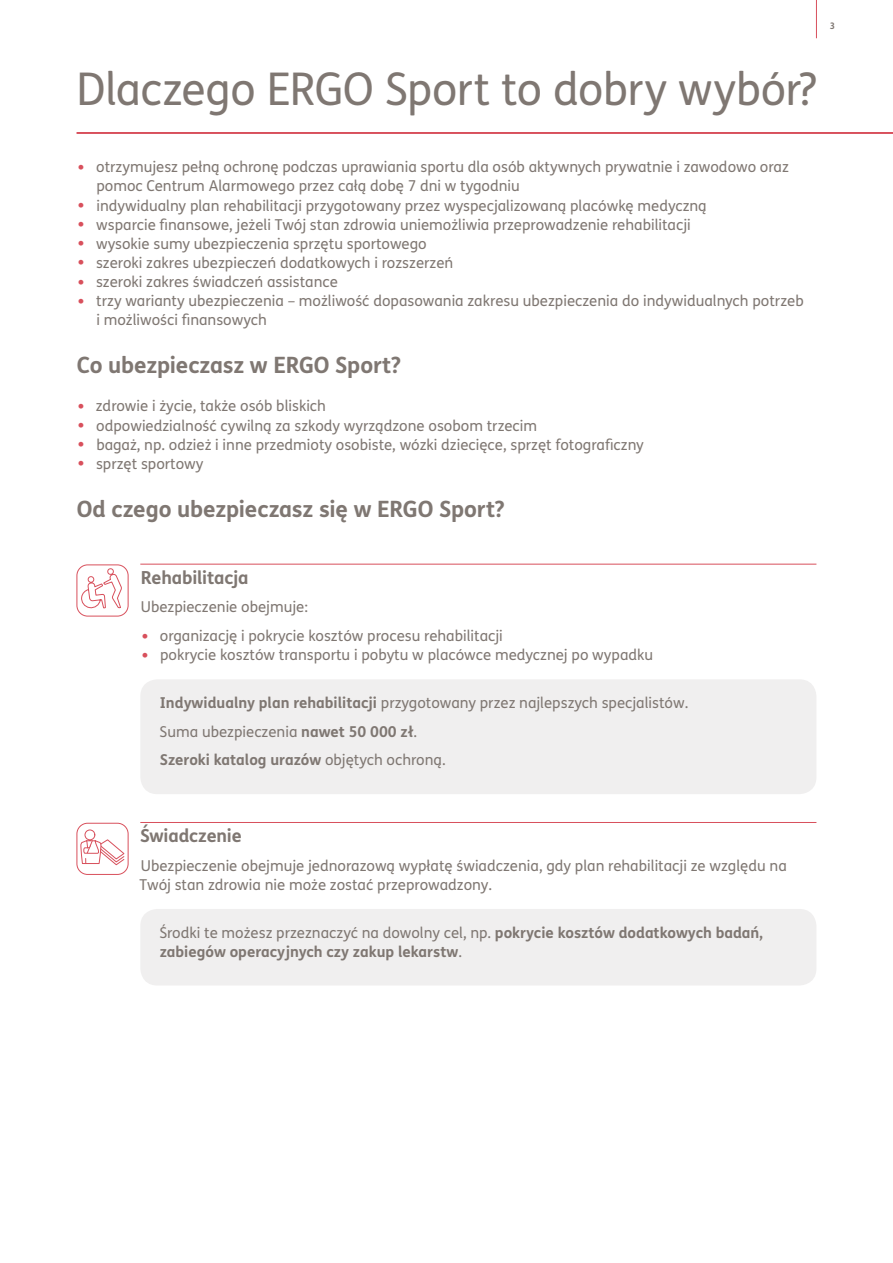
<style>
.page{position:relative;width:893px;height:1263px;background:#fff}
.page>*{position:absolute;margin:0;border:0;box-sizing:border-box;transform-origin:0 0}
.t1{font:45px "FS Me";letter-spacing:-.01em;color:#7f7772}
.t2{font:700 22.5px "FS Me";letter-spacing:-.01em;color:#7f7772}
.t3{font:700 18px "FS Me";letter-spacing:-.01em;color:#7f7772}
.t4{font:15px/19.2px "FS Me";color:#7f7772}
.t5{font:700 15px/19.2px "FS Me";color:#7f7772}
.t6{font:700 9px "FS Me";color:#7f7772}
.s1{font-size:19.5px;color:#d8505c}
.s2{font-weight:700}
.s3{font-weight:400}
</style>
<div class="page">
<hr style="left:816px;top:0;width:1px;height:38px;background:#d8505c">
<div style="left:140px;top:679px;width:676px;height:115px;background:#f0efef;border-radius:17px"></div>
<div style="left:140px;top:909px;width:676px;height:76px;background:#f0efef;border-radius:17px"></div>
<hr style="left:140px;top:564px;width:676px;height:1px;background:#d8505c">
<hr style="left:140px;top:822px;width:676px;height:1px;background:#d8505c">
<hr style="left:77px;top:132px;width:816px;height:2px;background:#d8505c">
<svg style="left:76px;top:564px;width:53px;height:53px"></svg>
<svg style="left:76px;top:822px;width:53px;height:53px"></svg>
<p class="t6" style="left:830px;top:19px;width:7px">3</p>
<h1 class="t1" style="left:77px;top:58px;width:742px">Dlaczego ERGO Sport to dobry wybór?</h1>
<p class="t4" style="left:96px;top:157px;width:694px;text-indent:-18px"><span class="s1">•</span> otrzymujesz pełną ochronę podczas uprawiania sportu dla osób aktywnych prywatnie i zawodowo oraz pomoc Centrum Alarmowego przez całą dobę 7 dni w tygodniu</p>
<p class="t4" style="left:78px;top:195px;width:630px"><span class="s1">•</span> indywidualny plan rehabilitacji przygotowany przez wyspecjalizowaną placówkę medyczną</p>
<p class="t4" style="left:78px;top:214px;width:614px"><span class="s1">•</span> wsparcie finansowe, jeżeli Twój stan zdrowia uniemożliwia przeprowadzenie rehabilitacji</p>
<p class="t4" style="left:78px;top:234px;width:350px"><span class="s1">•</span> wysokie sumy ubezpieczenia sprzętu sportowego</p>
<p class="t4" style="left:78px;top:253px;width:377px"><span class="s1">•</span> szeroki zakres ubezpieczeń dodatkowych i rozszerzeń</p>
<p class="t4" style="left:78px;top:272px;width:262px"><span class="s1">•</span> szeroki zakres świadczeń assistance</p>
<p class="t4" style="left:96px;top:291px;width:709px;text-indent:-19px"><span class="s1">•</span> trzy warianty ubezpieczenia – możliwość dopasowania zakresu ubezpieczenia do indywidualnych potrzeb i możliwości finansowych</p>
<h2 class="t2" style="left:77px;top:348px;width:326px">Co ubezpieczasz w ERGO Sport?</h2>
<p class="t4" style="left:78px;top:396px;width:250px"><span class="s1">•</span> zdrowie i życie, także osób bliskich</p>
<p class="t4" style="left:78px;top:415px;width:461px"><span class="s1">•</span> odpowiedzialność cywilną za szkody wyrządzone osobom trzecim</p>
<p class="t4" style="left:78px;top:434px;width:567px"><span class="s1">•</span> bagaż, np. odzież i inne przedmioty osobiste, wózki dziecięce, sprzęt fotograficzny</p>
<p class="t4" style="left:78px;top:454px;width:127px"><span class="s1">•</span> sprzęt sportowy</p>
<h2 class="t2" style="left:77px;top:491px;width:429px">Od czego ubezpieczasz się w ERGO Sport?</h2>
<p class="t3" style="left:141px;top:563px;width:109px">Rehabilitacja</p>
<p class="t4" style="left:141px;top:597px;width:169px">Ubezpieczenie obejmuje:</p>
<p class="t4" style="left:142px;top:626px;width:363px"><span class="s1">•</span> organizację i pokrycie kosztów procesu rehabilitacji</p>
<p class="t4" style="left:142px;top:645px;width:513px"><span class="s1">•</span> pokrycie kosztów transportu i pobytu w placówce medycznej po wypadku</p>
<p class="t4" style="left:160px;top:688px;width:530px;line-height:28.7px"><span class="s2">Indywidualny plan rehabilitacji</span> przygotowany przez najlepszych specjalistów.<br>Suma ubezpieczenia <span class="s2">nawet 50 000 zł</span>.<br><span class="s2">Szeroki katalog urazów</span> objętych ochroną.</p>
<p class="t3" style="left:140px;top:822px;width:103px">Świadczenie</p>
<p class="t4" style="left:140px;top:855px;width:649px">Ubezpieczenie obejmuje jednorazową wypłatę świadczenia, gdy plan rehabilitacji ze względu na<br>Twój stan zdrowia nie może zostać przeprowadzony.</p>
<p class="t5" style="left:159px;top:922px;width:605px"><span class="s3">Środki te możesz przeznaczyć na dowolny cel, np.</span> pokrycie kosztów dodatkowych badań, zabiegów operacyjnych czy zakup lekarstw<span class="s3">.</span></p>
</div>
